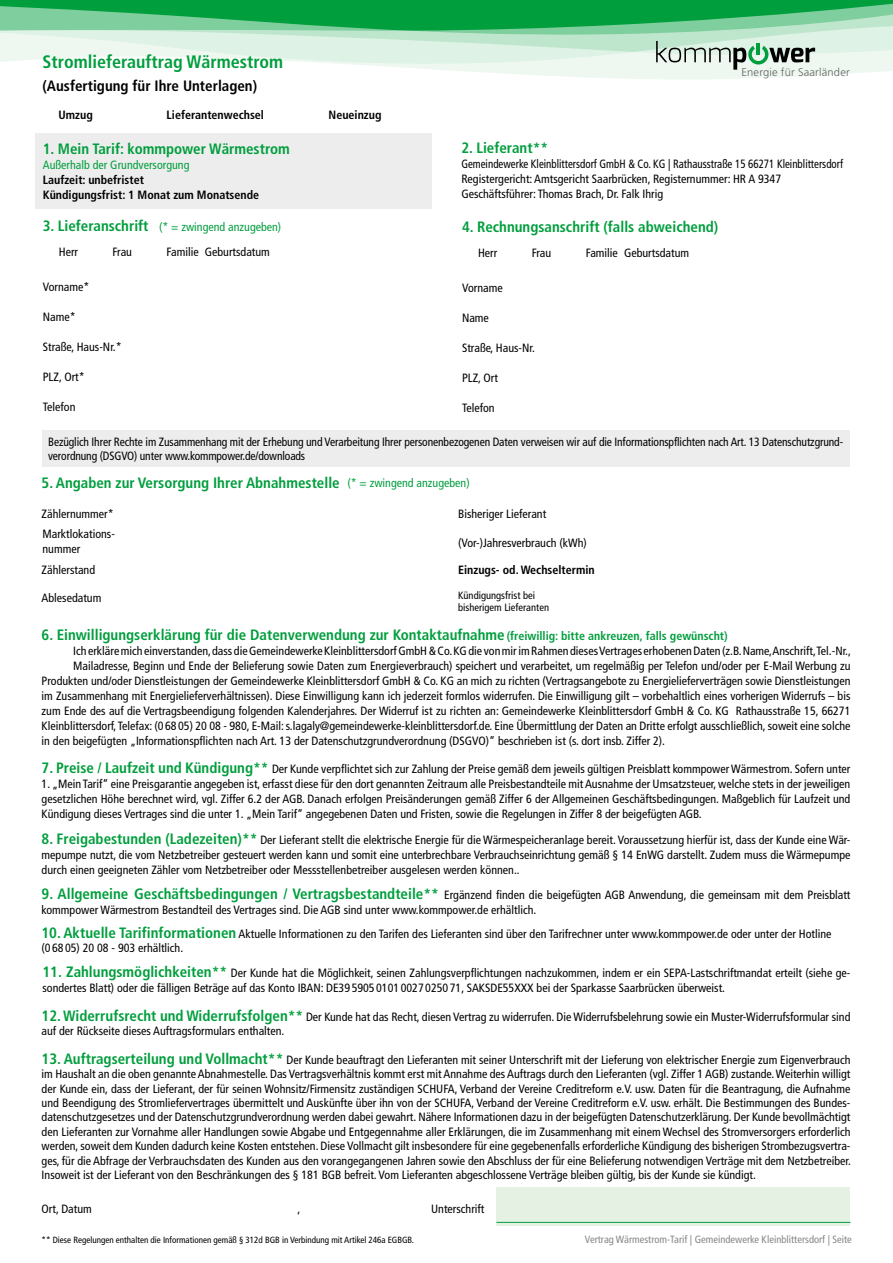
<style>
.page{position:relative;width:893px;height:1263px;background:#fff}
.page>*{position:absolute;margin:0;border:0;box-sizing:border-box;transform-origin:0 0}
.t1{font:700 condensed 18px "Frutiger";color:#009e3d}
.t2{font:700 condensed 15px "Frutiger";color:#009e3d}
.t3{font:700 condensed 15px "Frutiger";color:#000}
.t4{font:condensed 12px/14.4px "Frutiger";color:#000}
.t5{font:condensed 12px/13.5px "Frutiger";color:#000;scale:.96 1}
.t6{font:condensed 12px/15px "Frutiger";color:#000;scale:.91 1}
.t7{font:700 condensed 12px/15px "Frutiger";color:#000}
.t8{font:condensed 12px "Frutiger";color:#009e3d}
.t9{font:300 11.1px "Frutiger";letter-spacing:.015em;color:#646363}
.t10{font:condensed 10.5px "Frutiger";color:#878787}
.t11{font:condensed 10.5px/12px "Frutiger";color:#000}
.t12{font:condensed 9px "Frutiger";color:#000}
.s1{font-size:12px}
.s2{font-weight:700;font-size:15px;color:#009e3d}
</style>
<div class="page">
<div style="left:0;top:0;width:893px;height:91px;background:#009e3d"></div>
<svg style="left:0;top:3px;width:893px;height:38px"></svg>
<svg style="left:0;top:41px;width:893px;height:50px;background:#eaf3ed"></svg>
<div style="left:35px;top:133px;width:397px;height:75px;background:#ededed"></div>
<div style="left:43px;top:430px;width:807px;height:37px;background:#ededed"></div>
<div style="left:496px;top:1188px;width:354px;height:38px;background:#e4f1e3"></div>
<hr style="left:496px;top:1222px;width:354px;height:1px;background:#009e3d">
<h1 class="t1" style="left:43px;top:52px;width:242px">Stromlieferauftrag Wärmestrom</h1>
<p class="t3" style="left:43px;top:77px;width:216px">(Ausfertigung für Ihre Unterlagen)</p>
<p class="t7" style="left:59px;top:107px;width:36px">Umzug</p>
<p class="t7" style="left:167px;top:107px;width:99px">Lieferantenwechsel</p>
<p class="t7" style="left:329px;top:107px;width:54px">Neueinzug</p>
<p class="t2" style="left:43px;top:140px;width:249px">1. Mein Tarif: kommpower Wärmestrom</p>
<p class="t8" style="left:43px;top:158px;width:148px">Außerhalb der Grundversorgung</p>
<p class="t7" style="left:43px;top:172px;width:218px">Laufzeit: unbefristet<br>Kündigungsfrist: 1 Monat zum Monatsende</p>
<p class="t2" style="left:43px;top:217px;width:107px">3. Lieferanschrift</p>
<p class="t4" style="left:59px;top:245px;width:21px">Herr</p>
<p class="t4" style="left:113px;top:245px;width:21px">Frau</p>
<p class="t4" style="left:167px;top:245px;width:105px">Familie Geburtsdatum</p>
<p class="t4" style="left:43px;top:279px;width:48px">Vorname*</p>
<p class="t4" style="left:43px;top:309px;width:34px">Name*</p>
<p class="t4" style="left:43px;top:339px;width:80px">Straße, Haus-Nr.*</p>
<p class="t4" style="left:43px;top:369px;width:43px">PLZ, Ort*</p>
<p class="t4" style="left:43px;top:399px;width:34px">Telefon</p>
<p class="t8" style="left:159px;top:220px;width:124px">(* = zwingend anzugeben)</p>
<p class="t9" style="left:741px;top:66px;width:110px">Energie für Saarländer</p>
<p class="t2" style="left:461px;top:139px;width:88px">2. Lieferant**</p>
<p class="t6" style="left:461px;top:157px;width:421px">Gemeindewerke Kleinblittersdorf GmbH &amp; Co. KG | Rathausstraße 15 66271 Kleinblittersdorf<br>Registergericht: Amtsgericht Saarbrücken, Registernummer: HR A 9347<br>Geschäftsführer: Thomas Brach, Dr. Falk Ihrig</p>
<p class="t2" style="left:462px;top:218px;width:258px">4. Rechnungsanschrift (falls abweichend)</p>
<p class="t4" style="left:478px;top:246px;width:21px">Herr</p>
<p class="t4" style="left:532px;top:246px;width:21px">Frau</p>
<p class="t4" style="left:586px;top:246px;width:105px">Familie Geburtsdatum</p>
<p class="t4" style="left:462px;top:280px;width:42px">Vorname</p>
<p class="t4" style="left:462px;top:310px;width:28px">Name</p>
<p class="t4" style="left:462px;top:340px;width:74px">Straße, Haus-Nr.</p>
<p class="t4" style="left:462px;top:370px;width:37px">PLZ, Ort</p>
<p class="t4" style="left:462px;top:400px;width:34px">Telefon</p>
<p class="t5" style="left:48px;top:435px;width:829px">Bezüglich Ihrer Rechte im Zusammenhang mit der Erhebung und Verarbeitung Ihrer personenbezogenen Daten verweisen wir auf die Informationspflichten nach Art. 13 Datenschutzgrund&shy;verordnung (DSGVO) unter www.kommpower.de/downloads</p>
<p class="t2" style="left:42px;top:474px;width:300px">5. Angaben zur Versorgung Ihrer Abnahmestelle</p>
<p class="t4" style="left:42px;top:507px;width:74px">Zählernummer*</p>
<p class="t8" style="left:347px;top:476px;width:124px">(* = zwingend anzugeben)</p>
<p class="t4" style="left:458px;top:507px;width:90px">Bisheriger Lieferant</p>
<p class="t4" style="left:458px;top:535px;width:130px">(Vor-)Jahresverbrauch (kWh)</p>
<p class="t7" style="left:458px;top:562px;width:138px">Einzugs- od. Wechseltermin</p>
<p class="t4" style="left:43px;top:526px;width:74px;line-height:15px">Marktlokations&shy;nummer</p>
<p class="t4" style="left:42px;top:562px;width:55px">Zählerstand</p>
<p class="t4" style="left:42px;top:591px;width:61px">Ablesedatum</p>
<p class="t11" style="left:458px;top:589px;width:92px">Kündigungsfrist bei bisherigem Lieferanten</p>
<p class="t2" style="left:42px;top:626px;width:688px">6. Einwilligungserklärung für die Datenverwendung zur Kontaktaufnahme <span class="s1">(freiwillig: bitte ankreuzen, falls gewünscht)</span></p>
<p class="t4" style="left:73px;top:644px;width:779px">Ich erkläre mich einverstanden, dass die Gemeindewerke Kleinblittersdorf GmbH &amp; Co. KG die von mir im Rahmen dieses Vertrages erhobenen Daten (z.B. Name, Anschrift, Tel.-Nr.,</p>
<p class="t4" style="left:73px;top:659px;width:779px">Mailadresse, Beginn und Ende der Belieferung sowie Daten zum Energieverbrauch) speichert und verarbeitet, um regelmäßig per Telefon und/oder per E-Mail Werbung zu</p>
<p class="t4" style="left:42px;top:674px;width:810px">Produkten und/oder Dienstleistungen der Gemeindewerke Kleinblittersdorf GmbH &amp; Co. KG an mich zu richten (Vertragsangebote zu Energielieferverträgen sowie Dienstleistungen</p>
<p class="t4" style="left:42px;top:689px;width:810px">im Zusammenhang mit Energielieferverhältnissen). Diese Einwilligung kann ich jederzeit formlos widerrufen. Die Einwilligung gilt – vorbehaltlich eines vorherigen Widerrufs – bis</p>
<p class="t4" style="left:42px;top:704px;width:810px">zum Ende des auf die Vertragsbeendigung folgenden Kalenderjahres. Der Widerruf ist zu richten an: Gemeindewerke Kleinblittersdorf GmbH &amp; Co. KG Rathausstraße 15, 66271</p>
<p class="t4" style="left:42px;top:719px;width:810px">Kleinblittersdorf, Telefax: (0 68 05) 20 08 - 980, E-Mail: s.lagaly@gemeindewerke-kleinblittersdorf.de. Eine Übermittlung der Daten an Dritte erfolgt ausschließlich, soweit eine solche</p>
<p class="t4" style="left:42px;top:734px;width:625px">in den beigefügten „Informationspflichten nach Art. 13 der Datenschutzgrundverordnung (DSGVO)“ beschrieben ist (s. dort insb. Ziffer 2).</p>
<p class="t4" style="left:42px;top:762px;width:810px"><span class="s2">7. Preise / Laufzeit und Kündigung**</span> Der Kunde verpflichtet sich zur Zahlung der Preise gemäß dem jeweils gültigen Preisblatt kommpower Wärmestrom. Sofern unter</p>
<p class="t4" style="left:42px;top:776px;width:810px;line-height:15px;text-align:justify">1. „Mein Tarif“ eine Preisgarantie angegeben ist, erfasst diese für den dort genannten Zeitraum alle Preisbestandteile mit Ausnahme der Umsatzsteuer, welche stets in der jeweiligen gesetzlichen Höhe berechnet wird, vgl. Ziffer 6.2 der AGB. Danach erfolgen Preisänderungen gemäß Ziffer 6 der Allgemeinen Geschäftsbedingungen. Maßgeblich für Laufzeit und Kündigung dieses Vertrages sind die unter 1. „Mein Tarif“ angegebenen Daten und Fristen, sowie die Regelungen in Ziffer 8 der beigefügten AGB.</p>
<p class="t4" style="left:42px;top:832px;width:810px;line-height:15px;text-align:justify"><span class="s2">8. Freigabestunden (Ladezeiten)**</span> Der Lieferant stellt die elektrische Energie für die Wärmespeicheranlage bereit. Voraussetzung hierfür ist, dass der Kunde eine Wär&shy;mepumpe nutzt, die vom Netzbetreiber gesteuert werden kann und somit eine unterbrechbare Verbrauchseinrichtung gemäß § 14 EnWG darstellt. Zudem muss die Wärmepumpe durch einen geeigneten Zähler vom Netzbetreiber oder Messstellenbetreiber ausgelesen werden können..</p>
<p class="t4" style="left:42px;top:887px;width:810px;line-height:15px"><span class="s2">9. Allgemeine Geschäftsbedingungen / Vertragsbestandteile**</span> Ergänzend finden die beigefügten AGB Anwendung, die gemeinsam mit dem Preisblatt kommpower Wärmestrom Bestandteil des Vertrages sind. Die AGB sind unter www.kommpower.de erhältlich.</p>
<p class="t4" style="left:41px;top:926px;width:791px"><span class="s2">10. Aktuelle Tarifinformationen</span> Aktuelle Informationen zu den Tarifen des Lieferanten sind über den Tarifrechner unter www.kommpower.de oder unter der Hotline (0 68 05) 20 08 - 903 erhältlich.</p>
<p class="t4" style="left:43px;top:966px;width:809px"><span class="s2">11. Zahlungsmöglichkeiten**</span> Der Kunde hat die Möglichkeit, seinen Zahlungsverpflichtungen nachzukommen, indem er ein SEPA-Lastschriftmandat erteilt (siehe ge&shy;sondertes Blatt) oder die fälligen Beträge auf das Konto IBAN: DE39 5905 0101 0027 0250 71, SAKSDE55XXX bei der Sparkasse Saarbrücken überweist.</p>
<p class="t4" style="left:42px;top:1009px;width:810px"><span class="s2">12. Widerrufsrecht und Widerrufsfolgen**</span> Der Kunde hat das Recht, diesen Vertrag zu widerrufen. Die Widerrufsbelehrung sowie ein Muster-Widerrufsformular sind auf der Rückseite dieses Auftragsformulars enthalten.</p>
<p class="t4" style="left:42px;top:1052px;width:811px;text-align:justify"><span class="s2">13. Auftragserteilung und Vollmacht**</span> Der Kunde beauftragt den Lieferanten mit seiner Unterschrift mit der Lieferung von elektrischer Energie zum Eigenverbrauch im Haushalt an die oben genannte Abnahmestelle. Das Vertragsverhältnis kommt erst mit Annahme des Auftrags durch den Lieferanten (vgl. Ziffer 1 AGB) zustande. Weiterhin willigt der Kunde ein, dass der Lieferant, der für seinen Wohnsitz/Firmensitz zuständigen SCHUFA, Verband der Vereine Creditreform e.V. usw. Daten für die Beantragung, die Aufnahme und Beendigung des Stromliefervertrages übermittelt und Auskünfte über ihn von der SCHUFA, Verband der Vereine Creditreform e.V. usw. erhält. Die Bestimmungen des Bundes&shy;datenschutzgesetzes und der Datenschutzgrundverordnung werden dabei gewahrt. Nähere Informationen dazu in der beigefügten Datenschutzerklärung. Der Kunde bevollmächtigt den Lieferanten zur Vornahme aller Handlungen sowie Abgabe und Entgegennahme aller Erklärungen, die im Zusammenhang mit einem Wechsel des Stromversorgers erforderlich werden, soweit dem Kunden dadurch keine Kosten entstehen. Diese Vollmacht gilt insbesondere für eine gegebenenfalls erforderliche Kündigung des bisherigen Strombezugsvertra&shy;ges, für die Abfrage der Verbrauchsdaten des Kunden aus den vorangegangenen Jahren sowie den Abschluss der für eine Belieferung notwendigen Verträge mit dem Netzbetreiber.<br>Insoweit ist der Lieferant von den Beschränkungen des § 181 BGB befreit. Vom Lieferanten abgeschlossene Verträge bleiben gültig, bis der Kunde sie kündigt.</p>
<p class="t4" style="left:42px;top:1201px;width:52px">Ort, Datum</p>
<p class="t4" style="left:298px;top:1201px;width:4px">,</p>
<p class="t4" style="left:431px;top:1201px;width:55px">Unterschrift</p>
<p class="t12" style="left:42px;top:1235px;width:374px">** Diese Regelungen enthalten die Informationen gemäß § 312d BGB in Verbindung mit Artikel 246a EGBGB.</p>
<p class="t10" style="left:585px;top:1233px;width:269px">Vertrag Wärmestrom-Tarif | Gemeindewerke Kleinblittersdorf | Seite</p>
</div>
